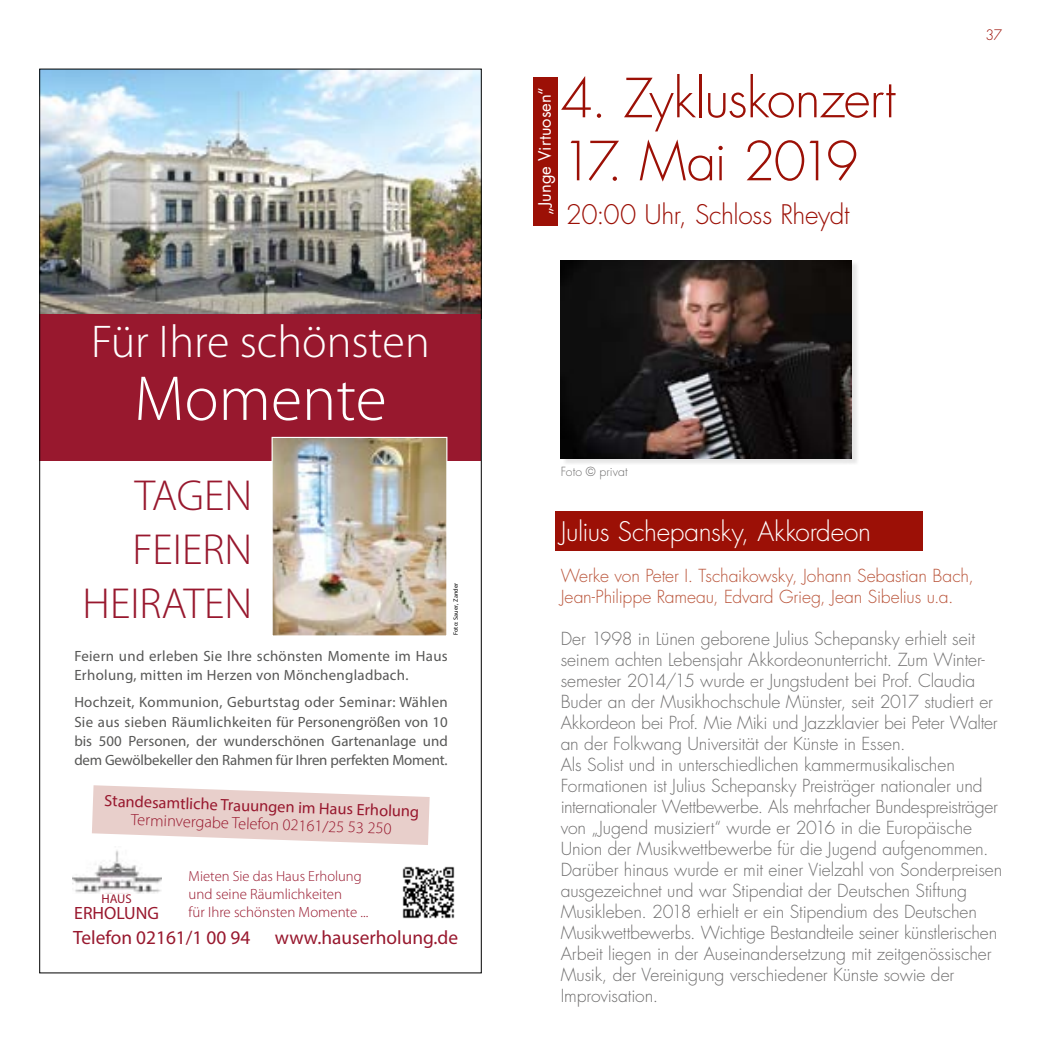
<style>
.page{position:relative;width:1042px;height:1042px;background:#fff}
.page>*{position:absolute;margin:0;border:0;box-sizing:border-box;transform-origin:0 0}
.t1{font:300 63.88px "Myriad Pro";color:#fff}
.t2{font:300 52.5px "Futura";letter-spacing:-.025em;color:#9c1006}
.t3{font:300 52.5px "Futura";letter-spacing:-.08em;color:#9c1006}
.t4{font:300 46.2px "Myriad Pro";color:#fff}
.t5{font:300 43.57px/54.4px "Myriad Pro";color:#98182e;text-align:right}
.t6{font:300 26.25px "Futura";letter-spacing:-.01em;color:#fff}
.t7{font:300 26.25px "Futura";letter-spacing:-.015em;color:#9c1006}
.t8{font:19.43px "Myriad Pro";color:#98182e}
.t9{font:17.85px "Myriad Pro";color:#99182e}
.t10{font:300 17.5px/21px "Futura";letter-spacing:-.01em;color:#706f6f}
.t11{font:300 17.5px/21px "Futura";letter-spacing:-.01em;color:#ba553b}
.t12{font:16.62px "Futura";letter-spacing:.005em;color:#fff}
.t13{font:16.28px "Myriad Pro";color:#98182e}
.t14{font:300 16.28px "Myriad Pro";color:#98182e}
.t15{font:14.88px/19.4px "Myriad Pro";letter-spacing:.02em;color:#575756}
.t16{font:300 14.88px/17.8px "Myriad Pro";color:#98182e}
.t17{font:300 14.53px "Myriad Pro";color:#98182e}
.t18{font:300 14px "Futura";color:#9c1006}
.t19{font:12.78px "Myriad Pro";color:#99182e}
.t20{font:300 12.25px "Futura";letter-spacing:.005em;color:#706f6f}
.t21{font:6.3px "Myriad Pro";letter-spacing:.02em;color:#000}
</style>
<div class="page">
<div style="left:556px;top:511px;width:367px;height:40px;background:#9c1006"></div>
<div style="left:562px;top:262px;width:296px;height:203px;background:#000;opacity:.1"></div>
<img style="left:561px;top:260px;width:290px;height:198px">
<div style="left:533px;top:77px;width:25px;height:149px;background:#9c1006"></div>
<img style="left:41px;top:71px;width:439px;height:243px">
<div style="left:40px;top:314px;width:441px;height:147px;background:#98182e"></div>
<img style="left:402px;top:866px;width:53px;height:53px">
<svg style="left:92px;top:785px;width:338px;height:60px"></svg>
<img style="left:273px;top:439px;width:172px;height:195px">
<div style="left:271px;top:437px;width:176px;height:199px;border:1px solid #fff"></div>
<img style="left:73px;top:850px;width:88px;height:43px">
<h3 class="t4" style="left:91px;top:317px;width:340px">Für Ihre schönsten</h3>
<h1 class="t1" style="left:134px;top:363px;width:254px">Momente</h1>
<h3 class="t5" style="left:83px;top:468px;width:171px">TAGEN<br>FEIERN<br>HEIRATEN</h3>
<p class="t21" style="left:452px;top:635px;width:54px;rotate:-90deg">Foto: Sauer, Zander</p>
<p class="t15" style="left:74px;top:646px;width:375px">Feiern und erleben Sie Ihre schönsten Momente im Haus<br>Erholung, mitten im Herzen von Mönchengladbach.</p>
<p class="t15" style="left:74px;top:692px;width:375px;text-align:justify">Hochzeit, Kommunion, Geburtstag oder Seminar: Wählen Sie aus sieben Räumlichkeiten für Personengrößen von 10 bis 500 Personen, der wunderschönen Gartenanlage und dem Gewölbekeller den Rahmen für Ihren perfekten Moment.</p>
<p class="t13" style="left:105px;top:790px;width:316px;rotate:2deg">Standesamtliche Trauungen im Haus Erholung</p>
<p class="t14" style="left:131px;top:810px;width:262px;rotate:2deg">Terminvergabe Telefon 02161/25 53 250</p>
<p class="t19" style="left:102px;top:890px;width:32px">HAUS</p>
<p class="t9" style="left:74px;top:901px;width:86px">ERHOLUNG</p>
<p class="t17" style="left:189px;top:868px;width:175px">Mieten Sie das Haus Erholung</p>
<p class="t16" style="left:189px;top:885px;width:181px">und seine Räumlichkeiten<br>für Ihre schönsten Momente ...</p>
<p class="t8" style="left:73px;top:926px;width:179px">Telefon 02161/1 00 94</p>
<p class="t8" style="left:275px;top:926px;width:185px">www.hauserholung.de</p>
<h2 class="t2" style="left:561px;top:64px;width:336px">4. Zykluskonzert</h2>
<h2 class="t3" style="left:561px;top:127px;width:299px">17. Mai 2019</h2>
<h3 class="t7" style="left:566px;top:198px;width:285px">20:00 Uhr, Schloss Rheydt</h3>
<p class="t12" style="left:533px;top:215px;width:129px;rotate:-90deg">„Junge Virtuosen“</p>
<p class="t18" style="left:985px;top:26px;width:18px">37</p>
<p class="t20" style="left:561px;top:464px;width:68px">Foto © privat</p>
<h3 class="t6" style="left:561px;top:514px;width:312px">Julius Schepansky, Akkordeon</h3>
<p class="t11" style="left:561px;top:565px;width:415px">Werke von Peter I. Tschaikowsky, Johann Sebastian Bach,<br>Jean-Philippe Rameau, Edvard Grieg, Jean Sibelius u.a.</p>
<p class="t10" style="left:561px;top:628px;width:443px">Der 1998 in Lünen geborene Julius Schepansky erhielt seit seinem achten Lebensjahr Akkordeonunterricht. Zum Winter&shy;semester 2014/15 wurde er Jungstudent bei Prof. Claudia Buder an der Musikhochschule Münster, seit 2017 studiert er Akkordeon bei Prof. Mie Miki und Jazzklavier bei Peter Walter an der Folkwang Universität der Künste in Essen.<br>Als Solist und in unterschiedlichen kammermusikalischen Formationen ist Julius Schepansky Preisträger nationaler und internationaler Wettbewerbe. Als mehrfacher Bundespreisträger von „Jugend musiziert“ wurde er 2016 in die Europäische Union der Musikwettbewerbe für die Jugend aufgenommen.<br>Darüber hinaus wurde er mit einer Vielzahl von Sonderpreisen ausgezeichnet und war Stipendiat der Deutschen Stiftung Musikleben. 2018 erhielt er ein Stipendium des Deutschen Musikwettbewerbs. Wichtige Bestandteile seiner künstlerischen Arbeit liegen in der Auseinandersetzung mit zeitgenössischer Musik, der Vereinigung verschiedener Künste sowie der Improvisation.</p>
</div>
